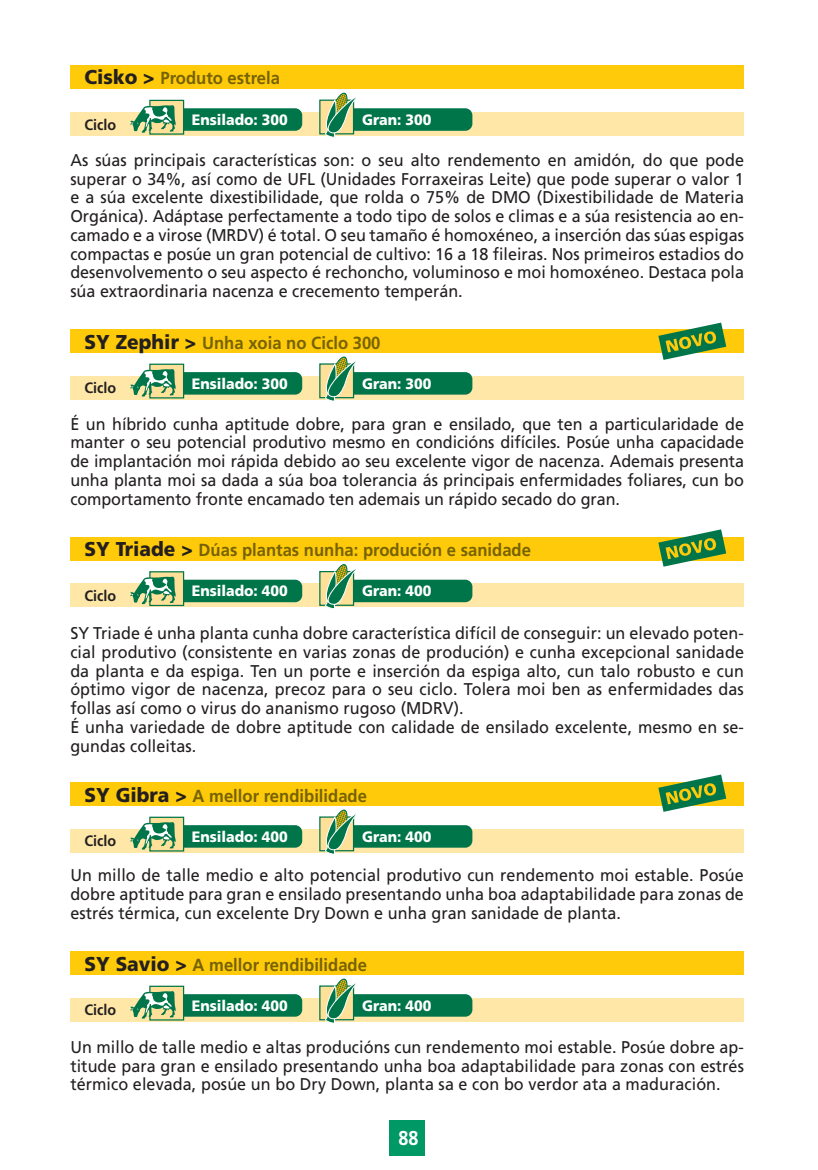
<style>
.page{position:relative;width:818px;height:1170px;background:#fff}
.page>*{position:absolute;margin:0;border:0;box-sizing:border-box;transform-origin:0 0}
.t1{font:700 20px "Frutiger LT";color:#fff;scale:.9 1}
.t2{font:700 17.5px "Frutiger LT";color:#766200;scale:.95 1}
.t3{font:17px/18.8px "Frutiger LT";letter-spacing:.005em;color:#231f20;text-align:justify;scale:.95 1}
.t4{font:900 15px "Frutiger LT";letter-spacing:-.005em;color:#fff;scale:.94 1}
.t5{font:700 15px "Frutiger LT";color:#231f20;scale:.95 1}
.s1{font-weight:900;font-size:20px;color:#231f20}
</style>
<div class="page">
<div style="left:389px;top:1120px;width:36px;height:35px;background:#009864"></div>
<div style="left:70px;top:537px;width:674px;height:23px;background:#feca0a"></div>
<div style="left:70px;top:584px;width:674px;height:23px;background:#ffe7a7"></div>
<div style="left:154px;top:580px;width:148px;height:22px;background:#00754a;border-radius:7px"></div>
<div style="left:149px;top:571px;width:35px;height:35px;background:#ffe099;border:1px solid #00754a"></div>
<svg style="left:130px;top:576px;width:46px;height:28px"></svg>
<div style="left:324px;top:580px;width:148px;height:22px;background:#00754a;border-radius:7px"></div>
<svg style="left:319px;top:564px;width:40px;height:45px"></svg>
<div style="left:70px;top:782px;width:674px;height:23px;background:#feca0a"></div>
<div style="left:70px;top:829px;width:674px;height:23px;background:#ffe7a7"></div>
<div style="left:154px;top:825px;width:148px;height:22px;background:#00754a;border-radius:7px"></div>
<div style="left:149px;top:816px;width:35px;height:35px;background:#ffe099;border:1px solid #00754a"></div>
<svg style="left:130px;top:821px;width:46px;height:29px"></svg>
<div style="left:324px;top:825px;width:148px;height:22px;background:#00754a;border-radius:7px"></div>
<svg style="left:319px;top:809px;width:40px;height:45px"></svg>
<div style="left:70px;top:951px;width:674px;height:23px;background:#feca0a"></div>
<div style="left:70px;top:998px;width:674px;height:23px;background:#ffe7a7"></div>
<div style="left:154px;top:994px;width:148px;height:22px;background:#00754a;border-radius:7px"></div>
<div style="left:149px;top:985px;width:35px;height:35px;background:#ffe099;border:1px solid #00754a"></div>
<svg style="left:130px;top:990px;width:46px;height:29px"></svg>
<div style="left:324px;top:994px;width:148px;height:22px;background:#00754a;border-radius:7px"></div>
<svg style="left:319px;top:978px;width:40px;height:45px"></svg>
<div style="left:70px;top:112px;width:674px;height:23px;background:#ffe7a7"></div>
<div style="left:154px;top:108px;width:148px;height:23px;background:#00754a;border-radius:7px"></div>
<div style="left:149px;top:100px;width:35px;height:35px;background:#ffe099;border:1px solid #00754a"></div>
<svg style="left:130px;top:105px;width:46px;height:28px"></svg>
<div style="left:324px;top:108px;width:148px;height:23px;background:#00754a;border-radius:7px"></div>
<svg style="left:319px;top:92px;width:40px;height:46px"></svg>
<div style="left:70px;top:65px;width:674px;height:23px;background:#feca0a"></div>
<div style="left:70px;top:330px;width:674px;height:23px;background:#feca0a"></div>
<div style="left:70px;top:376px;width:674px;height:23px;background:#ffe7a7"></div>
<div style="left:154px;top:372px;width:148px;height:22px;background:#00754a;border-radius:7px"></div>
<div style="left:149px;top:363px;width:35px;height:35px;background:#ffe099;border:1px solid #00754a"></div>
<svg style="left:130px;top:368px;width:46px;height:29px"></svg>
<div style="left:324px;top:372px;width:148px;height:22px;background:#00754a;border-radius:7px"></div>
<svg style="left:319px;top:356px;width:40px;height:45px"></svg>
<svg style="left:658px;top:323px;width:68px;height:37px"></svg>
<svg style="left:658px;top:529px;width:68px;height:37px"></svg>
<svg style="left:658px;top:774px;width:68px;height:38px"></svg>
<p class="t2" style="left:84px;top:68px;width:207px"><span class="s1">Cisko &gt;</span> Produto estrela</p>
<p class="t5" style="left:84px;top:115px;width:35px">Ciclo</p>
<p class="t4" style="left:192px;top:111px;width:103px">Ensilado: 300</p>
<p class="t4" style="left:362px;top:111px;width:75px">Gran: 300</p>
<p class="t3" style="left:70px;top:151px;width:710px">As súas principais características son: o seu alto rendemento en amidón, do que pode superar o 34%, así como de UFL (Unidades Forraxeiras Leite) que pode superar o valor 1 e a súa excelente dixestibilidade, que rolda o 75% de DMO (Dixestibilidade de Materia Orgánica). Adáptase perfectamente a todo tipo de solos e climas e a súa resistencia ao en&shy;camado e a virose (MRDV) é total. O seu tamaño é homoxéneo, a inserción das súas espigas compactas e posúe un gran potencial de cultivo: 16 a 18 fileiras. Nos primeiros estadios do desenvolvemento o seu aspecto é rechoncho, voluminoso e moi homoxéneo. Destaca pola súa extraordinaria nacenza e crecemento temperán.</p>
<p class="t2" style="left:84px;top:333px;width:313px"><span class="s1">SY Zephir &gt;</span> Unha xoia no Ciclo 300</p>
<p class="t5" style="left:84px;top:379px;width:35px">Ciclo</p>
<p class="t4" style="left:192px;top:374px;width:103px">Ensilado: 300</p>
<p class="t4" style="left:362px;top:374px;width:75px">Gran: 300</p>
<p class="t3" style="left:70px;top:414px;width:710px">É un híbrido cunha aptitude dobre, para gran e ensilado, que ten a particularidade de manter o seu potencial produtivo mesmo en condicións difíciles. Posúe unha capacidade de implantación moi rápida debido ao seu excelente vigor de nacenza. Ademais presenta unha planta moi sa dada a súa boa tolerancia ás principais enfermidades foliares, cun bo comportamento fronte encamado ten ademais un rápido secado do gran.</p>
<p class="t2" style="left:84px;top:540px;width:471px"><span class="s1">SY Triade &gt;</span> Dúas plantas nunha: produción e sanidade</p>
<p class="t5" style="left:84px;top:587px;width:35px">Ciclo</p>
<p class="t4" style="left:192px;top:582px;width:103px">Ensilado: 400</p>
<p class="t4" style="left:362px;top:582px;width:75px">Gran: 400</p>
<p class="t3" style="left:70px;top:624px;width:710px;text-align:left">SY Triade é unha planta cunha dobre característica difícil de conseguir: un elevado poten&shy;cial produtivo (consistente en varias zonas de produción) e cunha excepcional sanidade da planta e da espiga. Ten un porte e inserción da espiga alto, cun talo robusto e cun óptimo vigor de nacenza, precoz para o seu ciclo. Tolera moi ben as enfermidades das follas así como o virus do ananismo rugoso (MDRV).<br>É unha variedade de dobre aptitude con calidade de ensilado excelente, mesmo en se&shy;gundas colleitas.</p>
<p class="t2" style="left:84px;top:785px;width:299px"><span class="s1">SY Gibra &gt;</span> A mellor rendibilidade</p>
<p class="t5" style="left:84px;top:832px;width:35px">Ciclo</p>
<p class="t4" style="left:192px;top:827px;width:103px">Ensilado: 400</p>
<p class="t4" style="left:362px;top:827px;width:75px">Gran: 400</p>
<p class="t3" style="left:70px;top:866px;width:710px">Un millo de talle medio e alto potencial produtivo cun rendemento moi estable. Posúe dobre aptitude para gran e ensilado presentando unha boa adaptabilidade para zonas de estrés térmica, cun excelente Dry Down e unha gran sanidade de planta.</p>
<p class="t2" style="left:84px;top:955px;width:299px"><span class="s1">SY Savio &gt;</span> A mellor rendibilidade</p>
<p class="t5" style="left:84px;top:1001px;width:35px">Ciclo</p>
<p class="t4" style="left:192px;top:996px;width:103px">Ensilado: 400</p>
<p class="t4" style="left:362px;top:996px;width:75px">Gran: 400</p>
<p class="t3" style="left:70px;top:1037px;width:710px">Un millo de talle medio e altas producións cun rendemento moi estable. Posúe dobre ap&shy;titude para gran e ensilado presentando unha boa adaptabilidade para zonas con estrés térmico elevada, posúe un bo Dry Down, planta sa e con bo verdor ata a maduración.</p>
<p class="t1" style="left:398px;top:1126px;width:24px">88</p>
</div>
